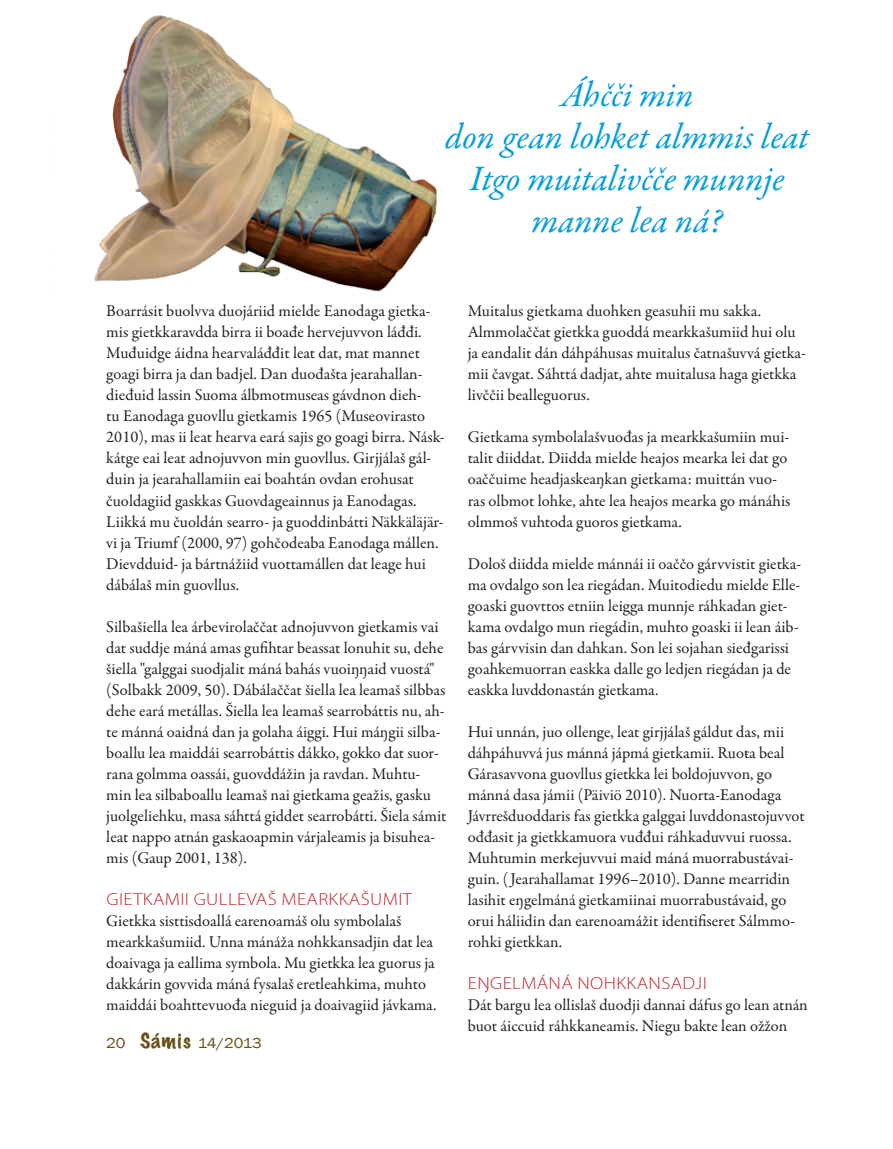
<style>
.page{position:relative;width:893px;height:1149px;background:#fff}
.page>*{position:absolute;margin:0;border:0;box-sizing:border-box;transform-origin:0 0}
.t1{font:italic 36px/42px "Garamond Premr Pro";letter-spacing:-.005em;color:#069edb;text-align:center}
.t2{font:300 17.55px "Myriad Pro";letter-spacing:.02em;color:#c0262d;scale:1.11 1}
.t3{font:16.5px/21px "Garamond Premr Pro";color:#231f20}
.t4{font:14.85px "Franklin Gothic";letter-spacing:-.01em;color:#675318;scale:1.11 1}
.s1{font-family:"Marker Felt";font-weight:100;font-size:18.9px}
</style>
<div class="page">
<img style="left:94px;top:15px;width:344px;height:277px">
<h1 class="t1" style="left:445px;top:76px;width:366px">Áhčči min<br>don gean lohket almmis leat<br>Itgo muitalivčče munnje manne lea ná?</h1>
<p class="t3" style="left:106px;top:301px;width:340px">Boarrásit buolvva duojáriid mielde Eanodaga gietka&shy;mis gietkkaravdda birra ii boađe hervejuvvon láđđi.<br>Muđuidge áidna hearvaláđđit leat dat, mat mannet goagi birra ja dan badjel. Dan duođašta jearahallan&shy;dieđuid lassin Suoma álbmotmuseas gávdnon dieh-<br>tu Eanodaga guovllu gietkamis 1965 (Museovirasto 2010), mas ii leat hearva eará sajis go goagi birra. Násk&shy;kátge eai leat adnojuvvon min guovllus. Girjjálaš gál&shy;duin ja jearahallamiin eai boahtán ovdan erohusat čuoldagiid gaskkas Guovdageainnus ja Eanodagas.<br>Liikká mu čuoldán searro- ja guoddinbátti Näkkäläjär&shy;vi ja Triumf (2000, 97) gohčodeaba Eanodaga mállen.<br>Dievdduid- ja bártnážiid vuottamállen dat leage hui dábálaš min guovllus.</p>
<p class="t3" style="left:106px;top:616px;width:342px">Silbašiella lea árbevirolaččat adnojuvvon gietkamis vai dat suddje máná amas gufihtar beassat lonuhit su, dehe šiella "galggai suodjalit máná bahás vuoiŋŋaid vuostá" (Solbakk 2009, 50). Dábálaččat šiella lea leamaš silbbas dehe eará metállas. Šiella lea leamaš searrobáttis nu, ah&shy;te mánná oaidná dan ja golaha áiggi. Hui máŋgii silba&shy;boallu lea maiddái searrobáttis dákko, gokko dat suor&shy;rana golmma oassái, guovddážin ja ravdan. Muhtu&shy;min lea silbaboallu leamaš nai gietkama geažis, gasku juolgeliehku, masa sáhttá giddet searrobátti. Šiela sámit leat nappo atnán gaskaoapmin várjaleamis ja bisuhea&shy;mis (Gaup 2001, 138).</p>
<p class="t2" style="left:106px;top:888px;width:27px">GIETKAM</p>
<p class="t2" style="left:180px;top:888px;width:23px">II GULLEVA</p>
<p class="t2" style="left:268px;top:888px;width:24px">Š MEARKKA</p>
<p class="t2" style="left:361px;top:888px;width:45px">ŠUMIT</p>
<p class="t3" style="left:106px;top:910px;width:332px">Gietkka sisttisdoallá earenoamáš olu symbolalaš mearkkašumiid. Unna mánáža nohkkansadjin dat lea doaivaga ja eallima symbola. Mu gietkka lea guorus ja dakkárin govvida máná fysalaš eretleahkima, muhto maiddái boahttevuođa nieguid ja doaivagiid jávkama.</p>
<p class="t4" style="left:106px;top:1033px;width:142px">20 <span class="s1">Sámis</span> 14/2013</p>
<p class="t3" style="left:468px;top:301px;width:340px">Muitalus gietkama duohken geasuhii mu sakka.<br>Almmolaččat gietkka guoddá mearkkašumiid hui olu ja eandalit dán dáhpáhusas muitalus čatnašuvvá gietka&shy;mii čavgat. Sáhttá dadjat, ahte muitalusa haga gietkka livččii bealleguorus.</p>
<p class="t3" style="left:468px;top:427px;width:324px">Gietkama symbolalašvuođas ja mearkkašumiin mui&shy;talit diiddat. Diidda mielde heajos mearka lei dat go oaččuime headjaskeaŋkan gietkama: muittán vuo&shy;ras olbmot lohke, ahte lea heajos mearka go mánáhis olmmoš vuhtoda guoros gietkama.</p>
<p class="t3" style="left:468px;top:553px;width:335px">Dološ diidda mielde mánnái ii oaččo gárvvistit gietka&shy;ma ovdalgo son lea riegádan. Muitodiedu mielde Elle&shy;goaski guovttos etniin leigga munnje ráhkadan giet&shy;kama ovdalgo mun riegádin, muhto goaski ii lean áib&shy;bas gárvvisin dan dahkan. Son lei sojahan sieđgarissi goahkemuorran easkka dalle go ledjen riegádan ja de easkka luvddonastán gietkama.</p>
<p class="t3" style="left:468px;top:721px;width:338px">Hui unnán, juo ollenge, leat girjjálaš gáldut das, mii dáhpáhuvvá jus mánná jápmá gietkamii. Ruoŧa beal Gárasavvona guovllus gietkka lei boldojuvvon, go mánná dasa jámii (Päiviö 2010). Nuorta-Eanodaga Jávrrešduoddaris fas gietkka galggai luvddonastojuvvot ođđasit ja gietkkamuora vuđđui ráhkaduvvui ruossa.<br>Muhtumin merkejuvvui maid máná muorrabustávai&shy;guin. (Jearahallamat 1996–2010). Danne mearridin lasihit eŋgelmáná gietkamiinai muorrabustávaid, go orui háliidin dan earenoamážit identifiseret Sálmmo&shy;rohki gietkkan.</p>
<p class="t2" style="left:468px;top:972px;width:32px">EŊGELM</p>
<p class="t2" style="left:537px;top:972px;width:48px">ÁNÁ NOHKKANSADJ</p>
<p class="t2" style="left:703px;top:972px;width:5px">I</p>
<p class="t3" style="left:468px;top:994px;width:342px">Dát bargu lea ollislaš duodji dannai dáfus go lean atnán buot áiccuid ráhkkaneamis. Niegu bakte lean ožžon</p>
</div>
